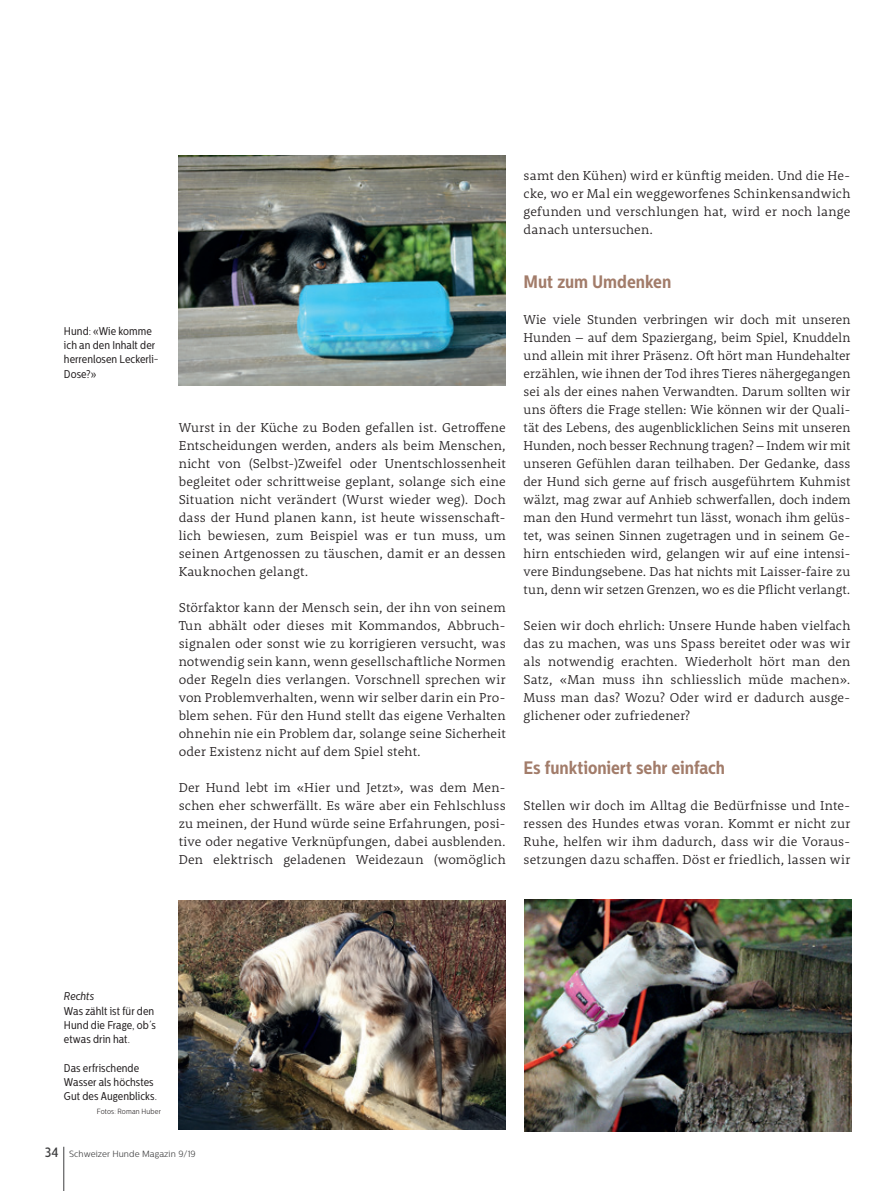
<style>
.page{position:relative;width:893px;height:1191px;background:#fff}
.page>*{position:absolute;margin:0;border:0;box-sizing:border-box;transform-origin:0 0}
.t1{font:700 18px "Centrale Sans Cnd";letter-spacing:-.005em;color:#a27c6a}
.t2{font:300 13.2px/18px "Rooney Pro";letter-spacing:.01em;color:#231f20;text-align:justify}
.t3{font:11.25px/14.2px "Centrale Sans Cnd";letter-spacing:.005em;color:#231f20}
.t4{font:italic 11.25px "Centrale Sans Cnd";letter-spacing:-.005em;color:#231f20}
.t5{font:300 9px "Centrale Sans Cnd";letter-spacing:.01em;color:#3e3e3f;scale:1.1 1}
.t6{font:300 7.5px "Centrale Sans Cnd";letter-spacing:.02em;color:#231f20}
.s1{font-weight:500;font-size:13.5px}
</style>
<div class="page">
<img style="left:179px;top:156px;width:327px;height:229px">
<img style="left:179px;top:900px;width:327px;height:229px">
<img style="left:524px;top:899px;width:327px;height:232px">
<hr style="left:64px;top:1146px;width:1px;height:45px;background:#3e3e3f">
<p class="t3" style="left:64px;top:324px;width:96px">Hund: «Wie komme ich an den Inhalt der herrenlosen Leckerli-<br>Dose?»</p>
<p class="t2" style="left:179px;top:418px;width:329px">Wurst in der Küche zu Boden gefallen ist. Getroffene Entscheidungen werden, anders als beim Menschen, nicht von (Selbst-)Zweifel oder Unentschlossenheit begleitet oder schrittweise geplant, solange sich eine Situation nicht verändert (Wurst wieder weg). Doch dass der Hund planen kann, ist heute wissenschaft&shy;lich bewiesen, zum Beispiel was er tun muss, um seinen Artgenossen zu täuschen, damit er an dessen Kauknochen gelangt.</p>
<p class="t2" style="left:179px;top:598px;width:329px">Störfaktor kann der Mensch sein, der ihn von seinem Tun abhält oder dieses mit Kommandos, Abbruch&shy;signalen oder sonst wie zu korrigieren versucht, was notwendig sein kann, wenn gesellschaftliche Normen oder Regeln dies verlangen. Vorschnell sprechen wir von Problemverhalten, wenn wir selber darin ein Pro&shy;blem sehen. Für den Hund stellt das eigene Verhalten ohnehin nie ein Problem dar, solange seine Sicherheit oder Existenz nicht auf dem Spiel steht.</p>
<p class="t2" style="left:179px;top:778px;width:328px">Der Hund lebt im «Hier und Jetzt», was dem Men&shy;schen eher schwerfällt. Es wäre aber ein Fehlschluss zu meinen, der Hund würde seine Erfahrungen, posi&shy;tive oder negative Verknüpfungen, dabei ausblenden.<br>Den elektrisch geladenen Weidezaun (womöglich</p>
<p class="t2" style="left:524px;top:166px;width:328px">samt den Kühen) wird er künftig meiden. Und die He&shy;cke, wo er Mal ein weggeworfenes Schinkensandwich gefunden und verschlungen hat, wird er noch lange danach untersuchen.</p>
<h1 class="t1" style="left:524px;top:271px;width:149px">Mut zum Umdenken</h1>
<p class="t2" style="left:524px;top:310px;width:328px">Wie viele Stunden verbringen wir doch mit unseren Hunden – auf dem Spaziergang, beim Spiel, Knuddeln und allein mit ihrer Präsenz. Oft hört man Hundehalter erzählen, wie ihnen der Tod ihres Tieres nähergegangen sei als der eines nahen Verwandten. Darum sollten wir uns öfters die Frage stellen: Wie können wir der Quali&shy;tät des Lebens, des augenblicklichen Seins mit unseren Hunden, noch besser Rechnung tragen? – Indem wir mit unseren Gefühlen daran teilhaben. Der Gedanke, dass der Hund sich gerne auf frisch ausgeführtem Kuhmist wälzt, mag zwar auf Anhieb schwerfallen, doch indem man den Hund vermehrt tun lässt, wonach ihm gelüs&shy;tet, was seinen Sinnen zugetragen und in seinem Ge&shy;hirn entschieden wird, gelangen wir auf eine intensi&shy;vere Bindungsebene. Das hat nichts mit Laisser-faire zu tun, denn wir setzen Grenzen, wo es die Pflicht verlangt.</p>
<p class="t2" style="left:524px;top:616px;width:328px">Seien wir doch ehrlich: Unsere Hunde haben vielfach das zu machen, was uns Spass bereitet oder was wir als notwendig erachten. Wiederholt hört man den Satz, «Man muss ihn schliesslich müde machen».<br>Muss man das? Wozu? Oder wird er dadurch ausge&shy;glichener oder zufriedener?</p>
<h1 class="t1" style="left:524px;top:757px;width:203px">Es funktioniert sehr einfach</h1>
<p class="t2" style="left:524px;top:796px;width:328px">Stellen wir doch im Alltag die Bedürfnisse und Inte&shy;ressen des Hundes etwas voran. Kommt er nicht zur Ruhe, helfen wir ihm dadurch, dass wir die Voraus&shy;setzungen dazu schaffen. Döst er friedlich, lassen wir</p>
<p class="t4" style="left:64px;top:990px;width:32px">Rechts</p>
<p class="t3" style="left:64px;top:1003px;width:93px">Was zählt ist für den<br>Hund die Frage, ob´s etwas drin hat.</p>
<p class="t3" style="left:64px;top:1060px;width:94px">Das erfrischende<br>Wasser als höchstes<br>Gut des Augenblicks.</p>
<p class="t6" style="left:97px;top:1107px;width:66px">Fotos: Roman Huber</p>
<p class="t5" style="left:45px;top:1148px;width:139px"><span class="s1">34</span> Schweizer Hunde Magazin 9/19</p>
</div>
